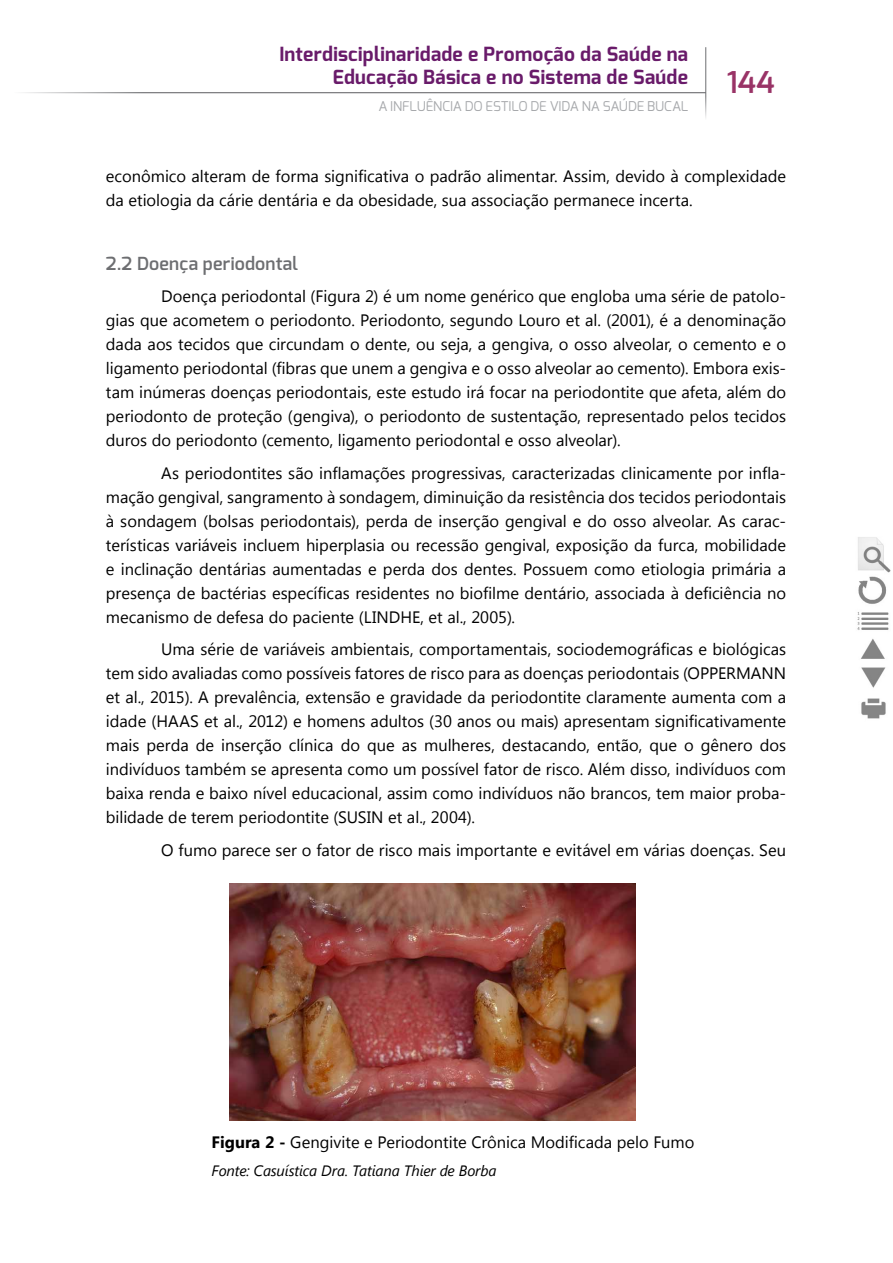
<style>
.page{position:relative;width:893px;height:1263px;background:#fff}
.page>*{position:absolute;margin:0;border:0;box-sizing:border-box;transform-origin:0 0}
.t1{font:600 30px "Exo";color:#936}
.t2{font:700 19.5px/22.5px "Exo";letter-spacing:.015em;color:#691b6a;text-align:right}
.t3{font:600 18px "Exo";letter-spacing:.015em;color:#6d6e71}
.t4{font:16.5px/24px "Segoe UI";color:#000;text-align:justify}
.t5{font:italic 15px "Segoe UI";letter-spacing:-.01em;color:#000}
.t6{font:13.5px "Exo";letter-spacing:-.01em;color:#a7a9ac}
.s1{font-weight:700}
</style>
<div class="page">
<hr style="left:705px;top:47px;width:1px;height:84px;background:#6d6e71">
<img style="left:857px;top:537px;width:34px;height:182px">
<hr style="left:0;top:92px;width:706px;height:1px;background:#6d6e71">
<img style="left:230px;top:883px;width:405px;height:237px">
<p class="t2" style="left:279px;top:43px;width:410px">Interdisciplinaridade e Promoção da Saúde na<br>Educação Básica e no Sistema de Saúde</p>
<p class="t6" style="left:378px;top:98px;width:312px">A INFLUÊNCIA DO ESTILO DE VIDA NA SAÚDE BUCAL</p>
<h1 class="t1" style="left:727px;top:63px;width:49px">144</h1>
<p class="t4" style="left:106px;top:164px;width:682px">econômico alteram de forma significativa o padrão alimentar. Assim, devido à complexidade da etiologia da cárie dentária e da obesidade, sua associação permanece incerta.</p>
<p class="t3" style="left:106px;top:252px;width:194px">2.2 Doença periodontal</p>
<p class="t4" style="left:106px;top:284px;width:682px;text-indent:55px">Doença periodontal (Figura 2) é um nome genérico que engloba uma série de patolo&shy;gias que acometem o periodonto. Periodonto, segundo Louro et al. (2001), é a denominação dada aos tecidos que circundam o dente, ou seja, a gengiva, o osso alveolar, o cemento e o ligamento periodontal (fibras que unem a gengiva e o osso alveolar ao cemento). Embora exis&shy;tam inúmeras doenças periodontais, este estudo irá focar na periodontite que afeta, além do periodonto de proteção (gengiva), o periodonto de sustentação, representado pelos tecidos duros do periodonto (cemento, ligamento periodontal e osso alveolar).</p>
<p class="t4" style="left:106px;top:460px;width:682px;text-indent:55px">As periodontites são inflamações progressivas, caracterizadas clinicamente por infla&shy;mação gengival, sangramento à sondagem, diminuição da resistência dos tecidos periodontais à sondagem (bolsas periodontais), perda de inserção gengival e do osso alveolar. As carac&shy;terísticas variáveis incluem hiperplasia ou recessão gengival, exposição da furca, mobilidade e inclinação dentárias aumentadas e perda dos dentes. Possuem como etiologia primária a presença de bactérias específicas residentes no biofilme dentário, associada à deficiência no mecanismo de defesa do paciente (LINDHE, et al., 2005).</p>
<p class="t4" style="left:106px;top:637px;width:682px;text-indent:55px">Uma série de variáveis ambientais, comportamentais, sociodemográficas e biológicas tem sido avaliadas como possíveis fatores de risco para as doenças periodontais (OPPERMANN et al., 2015). A prevalência, extensão e gravidade da periodontite claramente aumenta com a idade (HAAS et al., 2012) e homens adultos (30 anos ou mais) apresentam significativamente mais perda de inserção clínica do que as mulheres, destacando, então, que o gênero dos indivíduos também se apresenta como um possível fator de risco. Além disso, indivíduos com baixa renda e baixo nível educacional, assim como indivíduos não brancos, tem maior proba&shy;bilidade de terem periodontite (SUSIN et al., 2004).</p>
<p class="t4" style="left:161px;top:837px;width:626px">O fumo parece ser o fator de risco mais importante e evitável em várias doenças. Seu</p>
<p class="t4" style="left:212px;top:1130px;width:484px"><span class="s1">Figura 2 -</span> Gengivite e Periodontite Crônica Modificada pelo Fumo</p>
<p class="t5" style="left:212px;top:1161px;width:287px">Fonte: Casuística Dra. Tatiana Thier de Borba</p>
</div>
